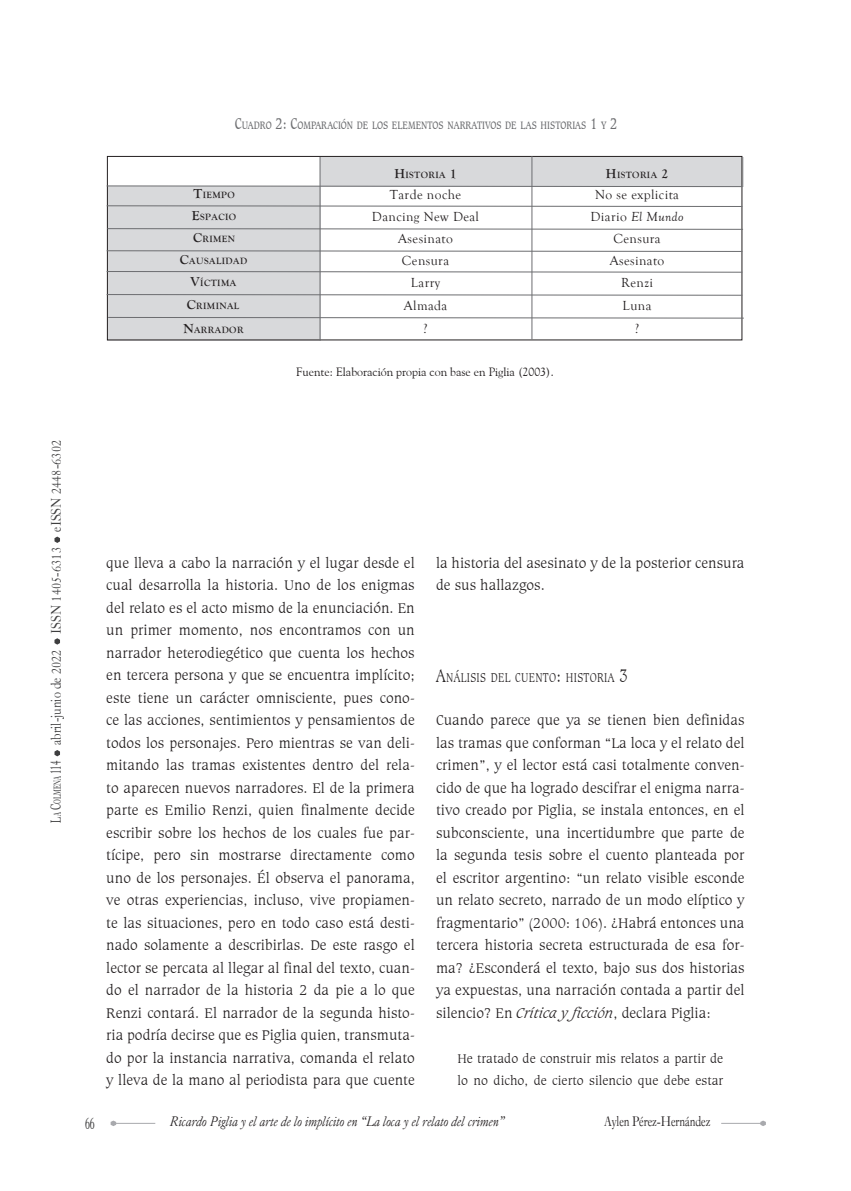
<style>
.page{position:relative;width:851px;height:1191px;background:#fff}
.page>*{position:absolute;margin:0;border:0;box-sizing:border-box;transform-origin:0 0}
.t1{font:16.5px "Dutch 766 BT Roman A";color:#3e3e3f;scale:.6 1}
.Cuerpo_de_texto{font:300 15px/22.5px "Caxton BT";color:#231f20;text-align:justify}
.Inicio_cuerpo_de_tex{font:300 15px/22.5px "Caxton BT";color:#231f20;text-align:justify}
.t2{font:italic 15px "Caslon Old Face BT";color:#231f20;scale:.9 1}
.t3{font:15px "Caslon Old Face BT";color:#3e3e3f;scale:.9 1}
.t4{font:15px "Caslon Old Face BT";letter-spacing:-.01em;color:#231f20;scale:.8 1}
.T1_Subtitulo{font:300 13.65px "Caxton BT";letter-spacing:.03em;color:#231f20;scale:.8 1}
.TABLAS_Contenido{font:13.5px "Goudy Old Style T";letter-spacing:.03em;color:#231f20}
.BANDO{font:300 13.5px/22.5px "Caxton BT";color:#231f20}
.TABLAS_Contenido-2{font:italic 13.5px "Goudy Old Style T";letter-spacing:.03em;color:#231f20}
.Notas_y_Bibliografia{font:12px "Goudy Old Style BT";color:#231f20}
.TÍTULOS_TABLAS{font:11.55px "Caxton BT";color:#6c6d70;scale:.8 1}
.Títulos_tablas_conte{font:700 9.45px "Goudy Old Style T";letter-spacing:.045em;color:#231f20}
.s1{font-size:16.5px}
.s2{font-size:13.5px}
.s3{font-style:normal}
.s4{font-family:"Dutch 766 BT Roman A"}
.s5{font-family:"Dutch 766 BT Roman A";font-size:10.5px}
.s6{font-size:19.5px}
.s7{font-style:italic}
</style>
<div class="page">
<svg style="left:759px;top:1120px;width:7px;height:6px"></svg>
<hr style="left:721px;top:1123px;width:42px;height:1px;background:#a8a9ad">
<svg style="left:110px;top:1120px;width:7px;height:6px"></svg>
<hr style="left:113px;top:1123px;width:42px;height:1px;background:#a8a9ad">
<svg style="left:54px;top:536px;width:6px;height:7px"></svg>
<svg style="left:54px;top:638px;width:6px;height:7px"></svg>
<svg style="left:54px;top:750px;width:6px;height:7px"></svg>
<div style="left:107px;top:186px;width:214px;height:154px;background:#d8d9db"></div>
<div style="left:320px;top:157px;width:212px;height:29px;background:#d8d9db"></div>
<div style="left:531px;top:157px;width:212px;height:29px;background:#d8d9db"></div>
<div style="left:107px;top:156px;width:635px;height:184px;border:1px solid #231f20"></div>
<hr style="left:320px;top:157px;width:1px;height:183px;background:#6c6d70">
<hr style="left:531px;top:156px;width:1px;height:183px;background:#6c6d70">
<svg style="left:106px;top:205px;width:636px;height:2px"></svg>
<svg style="left:106px;top:185px;width:636px;height:2px"></svg>
<svg style="left:107px;top:228px;width:636px;height:2px"></svg>
<svg style="left:106px;top:250px;width:636px;height:2px"></svg>
<svg style="left:106px;top:271px;width:636px;height:1px"></svg>
<svg style="left:106px;top:294px;width:636px;height:2px"></svg>
<svg style="left:108px;top:317px;width:636px;height:1px"></svg>
<p class="TÍTULOS_TABLAS" style="left:235px;top:118px;width:479px"><span class="s1">C</span>UADRO <span class="s1">2: C</span>OMPARACIÓN DE LOS ELEMENTOS NARRATIVOS DE LAS HISTORIAS <span class="s1">1</span> Y <span class="s1">2</span></p>
<p class="Títulos_tablas_conte" style="left:394px;top:169px;width:64px"><span class="s2">H</span>ISTORIA <span class="s2">1</span></p>
<p class="Títulos_tablas_conte" style="left:606px;top:169px;width:64px"><span class="s2">H</span>ISTORIA <span class="s2">2</span></p>
<p class="Títulos_tablas_conte" style="left:193px;top:190px;width:43px"><span class="s2">T</span>IEMPO</p>
<p class="TABLAS_Contenido" style="left:390px;top:187px;width:73px">Tarde noche</p>
<p class="TABLAS_Contenido" style="left:595px;top:187px;width:85px">No se explicita</p>
<p class="Títulos_tablas_conte" style="left:192px;top:212px;width:46px"><span class="s2">E</span>SPACIO</p>
<p class="TABLAS_Contenido" style="left:372px;top:209px;width:109px">Dancing New Deal</p>
<p class="TABLAS_Contenido-2" style="left:590px;top:209px;width:94px"><span class="s3">Diario</span> El Mundo</p>
<p class="Títulos_tablas_conte" style="left:193px;top:233px;width:44px"><span class="s2">C</span>RIMEN</p>
<p class="TABLAS_Contenido" style="left:398px;top:231px;width:56px">Asesinato</p>
<p class="TABLAS_Contenido" style="left:613px;top:231px;width:49px">Censura</p>
<p class="Títulos_tablas_conte" style="left:180px;top:256px;width:69px"><span class="s2">C</span>AUSALIDAD</p>
<p class="TABLAS_Contenido" style="left:402px;top:253px;width:49px">Censura</p>
<p class="TABLAS_Contenido" style="left:609px;top:253px;width:56px">Asesinato</p>
<p class="Títulos_tablas_conte" style="left:190px;top:278px;width:47px"><span class="s2">V</span>ÍCTIMA</p>
<p class="TABLAS_Contenido" style="left:411px;top:275px;width:31px">Larry</p>
<p class="TABLAS_Contenido" style="left:621px;top:275px;width:33px">Renzi</p>
<p class="Títulos_tablas_conte" style="left:187px;top:300px;width:54px"><span class="s2">C</span>RIMINAL</p>
<p class="Títulos_tablas_conte" style="left:183px;top:324px;width:62px"><span class="s2">N</span>ARRADOR</p>
<p class="TABLAS_Contenido" style="left:403px;top:298px;width:45px">Almada</p>
<p class="TABLAS_Contenido" style="left:622px;top:298px;width:30px">Luna</p>
<p class="TABLAS_Contenido" style="left:423px;top:321px;width:5px">?</p>
<p class="TABLAS_Contenido" style="left:635px;top:321px;width:5px">?</p>
<p class="Notas_y_Bibliografia" style="left:296px;top:364px;width:259px">Fuente: Elaboración propia con base en Piglia (2003).</p>
<p class="t3" style="left:47px;top:822px;width:427px;rotate:-90deg"><span class="s4">L</span><span class="s5">a</span> <span class="s4">C</span><span class="s5">olmena</span> <span class="s4">114</span> abril-junio de 2022 ISSN 1405-6313 eISSN 2448-6302</p>
<p class="Cuerpo_de_texto" style="left:106px;top:551px;width:310px">que lleva a cabo la narración y el lugar desde el cual desarrolla la historia. Uno de los enigmas del relato es el acto mismo de la enunciación. En un primer momento, nos encontramos con un narrador heterodiegético que cuenta los hechos en tercera persona y que se encuentra implícito; este tiene un carácter omnisciente, pues cono&shy;ce las acciones, sentimientos y pensamientos de todos los personajes. Pero mientras se van deli&shy;mitando las tramas existentes dentro del rela&shy;to aparecen nuevos narradores. El de la primera parte es Emilio Renzi, quien finalmente decide escribir sobre los hechos de los cuales fue par&shy;tícipe, pero sin mostrarse directamente como uno de los personajes. Él observa el panorama, ve otras experiencias, incluso, vive propiamen&shy;te las situaciones, pero en todo caso está desti&shy;nado solamente a describirlas. De este rasgo el lector se percata al llegar al final del texto, cuan&shy;do el narrador de la historia 2 da pie a lo que Renzi contará. El narrador de la segunda histo&shy;ria podría decirse que es Piglia quien, transmuta&shy;do por la instancia narrativa, comanda el relato y lleva de la mano al periodista para que cuente</p>
<p class="Cuerpo_de_texto" style="left:436px;top:551px;width:310px">la historia del asesinato y de la posterior censura de sus hallazgos.</p>
<p class="T1_Subtitulo" style="left:436px;top:669px;width:241px"><span class="s6">A</span>NÁLISIS DEL CUENTO<span class="s6">:</span> HISTORIA <span class="s6">3</span></p>
<p class="Inicio_cuerpo_de_tex" style="left:436px;top:709px;width:310px">Cuando parece que ya se tienen bien definidas las tramas que conforman “La loca y el relato del crimen”, y el lector está casi totalmente conven&shy;cido de que ha logrado descifrar el enigma narra&shy;tivo creado por Piglia, se instala entonces, en el subconsciente, una incertidumbre que parte de la segunda tesis sobre el cuento planteada por el escritor argentino: “un relato visible esconde un relato secreto, narrado de un modo elíptico y fragmentario” (2000: 106). ¿Habrá entonces una tercera historia secreta estructurada de esa for&shy;ma? ¿Esconderá el texto, bajo sus dos historias ya expuestas, una narración contada a partir del silencio? En <span class="s7">Crítica y ficción</span>, declara Piglia:</p>
<p class="BANDO" style="left:457px;top:1047px;width:267px">He tratado de construir mis relatos a partir de lo no dicho, de cierto silencio que debe estar</p>
<p class="t1" style="left:85px;top:1113px;width:18px">66</p>
<p class="t2" style="left:170px;top:1113px;width:373px">Ricardo Piglia y el arte de lo implícito en “La loca y el relato del crimen”</p>
<p class="t4" style="left:604px;top:1112px;width:135px">Aylen Pérez-Hernández</p>
</div>
